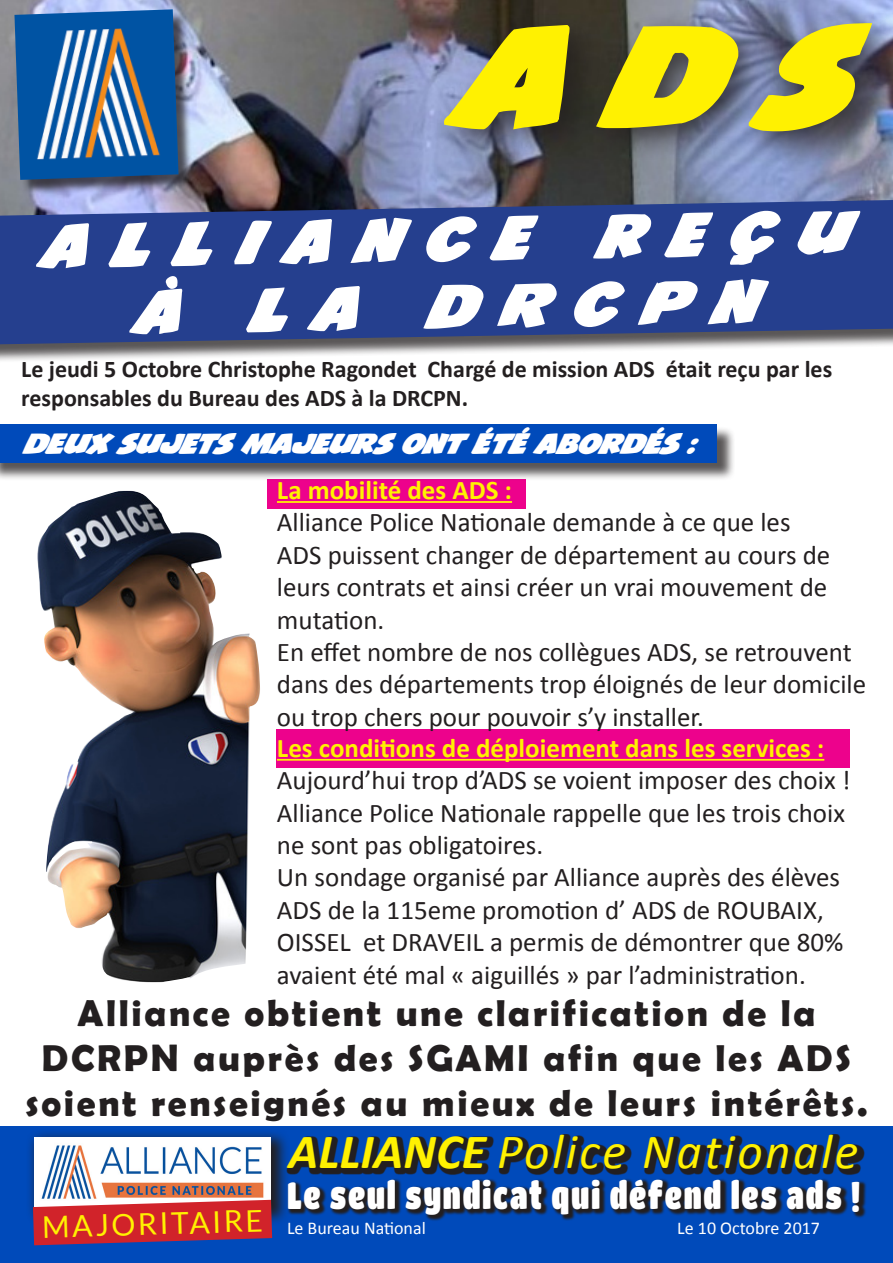
<style>
.page{position:relative;width:893px;height:1263px;background:#fff}
.page>*{position:absolute;margin:0;border:0;box-sizing:border-box;transform-origin:0 0}
.t1{font:144px "Jack's Candlestick Bold Expanded";color:#fff101}
.t2{font:61.5px "Jack's Candlestick Bold Expanded";color:#fff}
.t3{font:italic 49.5px "Calibri";letter-spacing:.05em;color:#fff101}
.t4{font:700 37.5px/45px "Berlin Sans FB Demi";letter-spacing:.07em;color:#231f20;text-align:center}
.t5{font:37.5px "Titan One";letter-spacing:.06em;color:#fff;scale:.72 1}
.t6{font:30px "Lato";color:#fff101}
.t7{font:28.5px "Jack's Candlestick Bold Expanded";color:#fff}
.t8{font:27px/32.4px "Calibri";color:#231f20}
.t9{font:700 27px "Calibri";color:#fff101}
.t10{font:700 24px/28.8px "Calibri";color:#231f20}
.t11{font:18px "Calibri";color:#fff}
.s1{font-weight:700}
</style>
<div class="page">
<div style="left:277px;top:730px;width:573px;height:38px;background:#ed028c"></div>
<div style="left:267px;top:479px;width:258px;height:29px;background:#ed028c"></div>
<div style="left:0;top:426px;width:735px;height:55px;background:#231f20;opacity:.75"></div>
<div style="left:0;top:424px;width:716px;height:38px;background:#004aba"></div>
<img style="left:0;top:0;width:893px;height:200px">
<div style="left:17px;top:11px;width:177px;height:184px;background:#231f20;opacity:.75"></div>
<img style="left:14px;top:9px;width:165px;height:171px">
<div style="left:0;top:202px;width:893px;height:161px;background:#231f20;opacity:.75"></div>
<svg style="left:0;top:200px;width:893px;height:144px;background:#2d448c"></svg>
<div style="left:0;top:1127px;width:893px;height:136px;background:#004aba"></div>
<svg style="left:29px;top:1132px;width:258px;height:91px"></svg>
<img style="left:34px;top:1137px;width:236px;height:63px">
<svg style="left:33px;top:1200px;width:239px;height:45px;background:#c43644"></svg>
<svg style="left:286px;top:1134px;width:578px;height:41px;fill:#221f23"></svg>
<svg style="left:287px;top:1179px;width:580px;height:42px"></svg>
<div style="left:433px;top:10px;width:460px;height:155px;background:#231f20;opacity:.75"></div>
<hr style="left:277px;top:759px;width:547px;height:2px;background:#fff101">
<hr style="left:277px;top:501px;width:235px;height:2px;background:#fff101">
<img style="left:37px;top:491px;width:223px;height:491px">
<p class="t1" style="left:440px;top:-8px;width:398px">ADS</p>
<p class="t2" style="left:33px;top:210px;width:809px;rotate:-1deg">ALLIANCE REÇU</p>
<p class="t2" style="left:126px;top:276px;width:626px;rotate:-1deg">À LA DRCPN</p>
<p class="t10" style="left:21px;top:355px;width:812px">Le jeudi 5 Octobre Christophe Ragondet Chargé de mission ADS était reçu par les responsables du Bureau des ADS à la DRCPN.</p>
<p class="t7" style="left:21px;top:427px;width:673px">DEUX SUJETS MAJEURS ONT ÉTÉ ABORDÉS :</p>
<p class="t9" style="left:277px;top:473px;width:237px">La mobilité des ADS :</p>
<p class="t8" style="left:277px;top:506px;width:555px">Alliance Police Nationale demande à ce que les ADS puissent changer de département au cours de leurs contrats et ainsi créer un vrai mouvement de mutation.</p>
<p class="t8" style="left:277px;top:636px;width:591px">En effet nombre de nos collègues ADS, se retrouvent dans des départements trop éloignés de leur domicile ou trop chers pour pouvoir s’y installer.</p>
<p class="t9" style="left:277px;top:730px;width:549px">Les conditions de déploiement dans les services :</p>
<p class="t8" style="left:277px;top:764px;width:575px">Aujourd’hui trop d’ADS se voient imposer des choix !</p>
<p class="t8" style="left:277px;top:796px;width:570px">Alliance Police Nationale rappelle que les trois choix ne sont pas obligatoires.</p>
<p class="t8" style="left:277px;top:861px;width:568px">Un sondage organisé par Alliance auprès des élèves ADS de la 115eme promotion d’ ADS de ROUBAIX, OISSEL et DRAVEIL a permis de démontrer que 80% avaient été mal « aiguillés » par l’administration.</p>
<p class="t4" style="left:26px;top:990px;width:843px">Alliance obtient une clarification de la<br>DCRPN auprès des SGAMI afin que les ADS soient renseignés au mieux de leurs intérêts.</p>
<p class="t3" style="left:288px;top:1118px;width:571px"><span class="s1">ALLIANCE</span> Police Nationale</p>
<p class="t5" style="left:287px;top:1172px;width:797px">Le seul syndicat qui défend les ads !</p>
<p class="t6" style="left:42px;top:1211px;width:222px;rotate:-2deg">MAJORITAIRE</p>
<p class="t11" style="left:287px;top:1216px;width:140px">Le Bureau National</p>
<p class="t11" style="left:677px;top:1216px;width:144px">Le 10 Octobre 2017</p>
</div>
